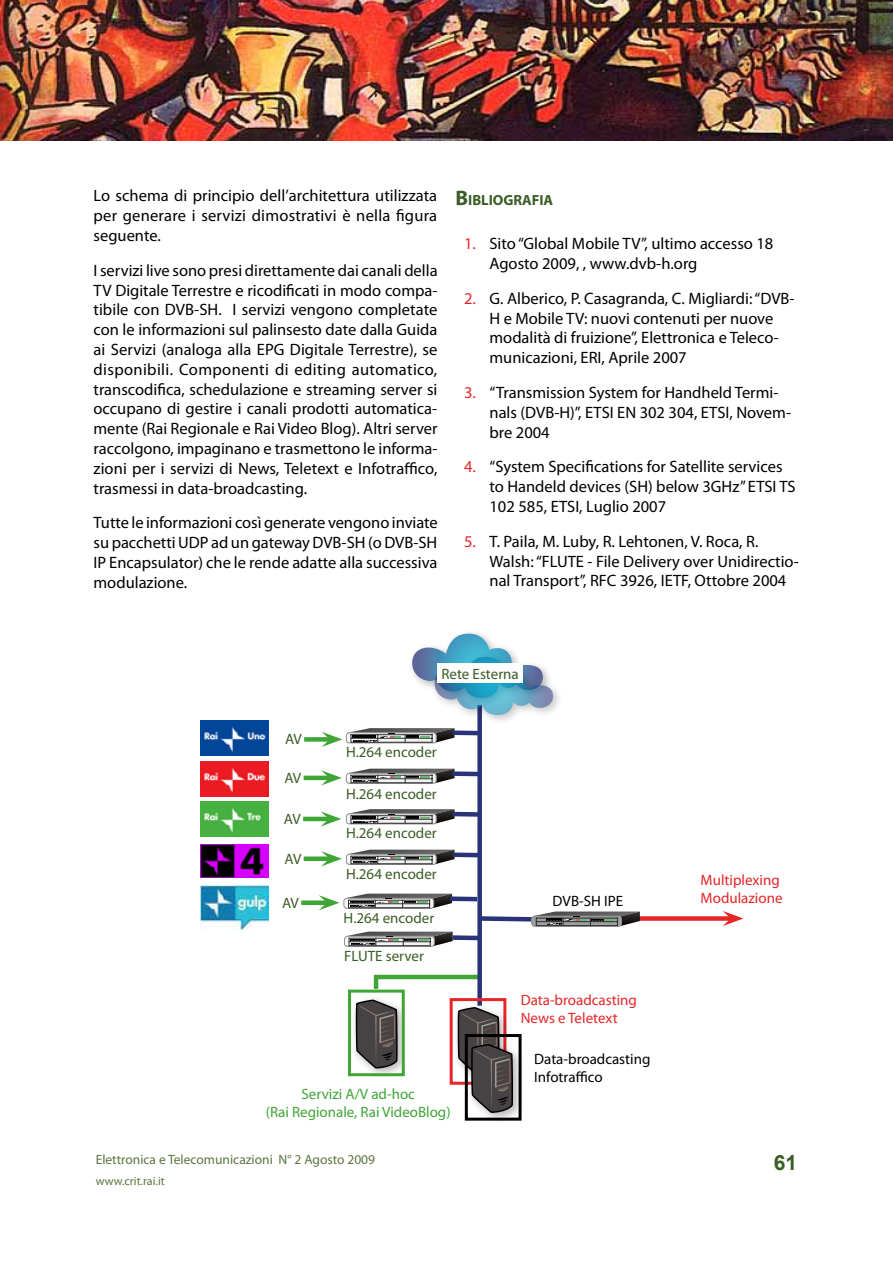
<style>
.page{position:relative;width:893px;height:1263px;background:#fff}
.page>*{position:absolute;margin:0;border:0;box-sizing:border-box;transform-origin:0 0}
.t1{font:700 21px "Arial";color:#3b5d26}
.t2{font:16.5px/19.8px "Myriad Pro";color:#000}
.t3{font:15px "Myriad Pro";color:#3b5d26}
.t4{font:15px/18px "Myriad Pro";color:#e52527}
.t5{font:15px/18px "Myriad Pro";color:#3fa535;text-align:center}
.t6{font:15px/18px "Myriad Pro";color:#000}
.t7{font:700 14.7px "Myriad Pro";color:#3b5d26}
.t8{font:13.5px "Myriad Pro";color:#5f7441}
.t9{font:12px "Myriad Pro";color:#5f7441}
.s1{font-size:21px}
.s2{color:#e52527}
</style>
<div class="page">
<img style="left:0;top:0;width:893px;height:140px">
<hr style="left:374px;top:975px;width:106px;height:4px;background:#3fa535">
<div style="left:477px;top:705px;width:5px;height:301px;background:#293378"></div>
<div style="left:450px;top:998px;width:56px;height:87px;border:3px solid #e52527"></div>
<div style="left:351px;top:994px;width:58px;height:85px;background:#000;opacity:.3"></div>
<svg style="left:356px;top:999px;width:42px;height:69px;background:#5b5757"></svg>
<div style="left:429px;top:651px;width:134px;height:74px;background:#000;opacity:.4"></div>
<svg style="left:412px;top:633px;width:141px;height:82px"></svg>
<div style="left:437px;top:663px;width:86px;height:20px;background:#fdfdfd"></div>
<div style="left:452px;top:1002px;width:59px;height:84px;background:#000;opacity:.3"></div>
<div style="left:466px;top:1039px;width:58px;height:84px;background:#000;opacity:.29"></div>
<svg style="left:458px;top:1007px;width:55px;height:106px"></svg>
<div style="left:348px;top:989px;width:57px;height:87px;border:3px solid #3fa535"></div>
<div style="left:465px;top:1034px;width:57px;height:87px;border:3px solid #000"></div>
<svg style="left:344px;top:932px;width:109px;height:15px"></svg>
<div style="left:453px;top:730px;width:27px;height:5px;background:#293378"></div>
<div style="left:453px;top:771px;width:27px;height:5px;background:#293378"></div>
<div style="left:453px;top:812px;width:27px;height:5px;background:#293378"></div>
<div style="left:453px;top:852px;width:27px;height:5px;background:#293378"></div>
<div style="left:453px;top:935px;width:27px;height:5px;background:#293378"></div>
<hr style="left:374px;top:976px;width:4px;height:13px;background:#3fa535">
<div style="left:631px;top:916px;width:100px;height:5px;background:#e52527"></div>
<svg style="left:723px;top:911px;width:20px;height:15px"></svg>
<div style="left:304px;top:737px;width:26px;height:5px;background:#3fa535"></div>
<svg style="left:322px;top:728px;width:133px;height:19px"></svg>
<hr style="left:304px;top:776px;width:25px;height:4px;background:#3fa535">
<svg style="left:321px;top:769px;width:134px;height:17px"></svg>
<hr style="left:303px;top:817px;width:26px;height:4px;background:#3fa535">
<svg style="left:321px;top:809px;width:134px;height:18px"></svg>
<div style="left:304px;top:856px;width:25px;height:5px;background:#3fa535"></div>
<svg style="left:321px;top:850px;width:134px;height:17px"></svg>
<svg style="left:477px;top:911px;width:163px;height:20px"></svg>
<img style="left:201px;top:721px;width:67px;height:34px">
<img style="left:201px;top:761px;width:67px;height:35px">
<img style="left:201px;top:802px;width:67px;height:34px">
<div style="left:450px;top:896px;width:27px;height:5px;background:#293378"></div>
<div style="left:301px;top:900px;width:26px;height:5px;background:#3fa535"></div>
<svg style="left:319px;top:894px;width:133px;height:17px"></svg>
<img style="left:201px;top:886px;width:67px;height:43px">
<img style="left:201px;top:844px;width:67px;height:34px">
<p class="t2" style="left:94px;top:186px;width:345px;text-align:justify">Lo schema di principio dell’architettura utilizzata per generare i servizi dimostrativi è nella figura seguente.</p>
<p class="t2" style="left:94px;top:260px;width:346px;text-align:justify">I servizi live sono presi direttamente dai canali della TV Digitale Terrestre e ricodificati in modo compa&shy;tibile con DVB-SH. I servizi vengono completate con le informazioni sul palinsesto date dalla Guida ai Servizi (analoga alla EPG Digitale Terrestre), se disponibili. Componenti di editing automatico, transcodifica, schedulazione e streaming server si occupano di gestire i canali prodotti automatica&shy;mente (Rai Regionale e Rai Video Blog). Altri server raccolgono, impaginano e trasmettono le informa&shy;zioni per i servizi di News, Teletext e Infotraffico, trasmessi in data-broadcasting.</p>
<p class="t2" style="left:94px;top:513px;width:346px;text-align:justify">Tutte le informazioni così generate vengono inviate su pacchetti UDP ad un gateway DVB-SH (o DVB-SH IP Encapsulator) che le rende adatte alla successiva modulazione.</p>
<p class="t7" style="left:455px;top:190px;width:99px"><span class="s1">B</span>IBLIOGRAFIA</p>
<p class="t2" style="left:489px;top:233px;width:285px;text-indent:-26px"><span class="s2">1.</span> Sito “Global Mobile TV”, ultimo accesso 18<br>Agosto 2009, , www.dvb-h.org</p>
<p class="t2" style="left:489px;top:288px;width:307px;text-indent:-26px"><span class="s2">2.</span> G. Alberico, P. Casagranda, C. Migliardi: “DVB-H e Mobile TV: nuovi contenuti per nuove modalità di fruizione”, Elettronica e Teleco&shy;municazioni, ERI, Aprile 2007</p>
<p class="t2" style="left:489px;top:382px;width:303px;text-indent:-26px"><span class="s2">3.</span> “Transmission System for Handheld Termi&shy;nals (DVB-H)”, ETSI EN 302 304, ETSI, Novem&shy;bre 2004</p>
<p class="t2" style="left:489px;top:457px;width:308px;text-indent:-26px"><span class="s2">4.</span> “System Specifications for Satellite services to Handeld devices (SH) below 3GHz” ETSI TS<br>102 585, ETSI, Luglio 2007</p>
<p class="t2" style="left:489px;top:531px;width:311px;text-indent:-26px"><span class="s2">5.</span> T. Paila, M. Luby, R. Lehtonen, V. Roca, R.<br>Walsh: “FLUTE - File Delivery over Unidirectio&shy;nal Transport”, RFC 3926, IETF, Ottobre 2004</p>
<p class="t3" style="left:285px;top:730px;width:18px">AV</p>
<p class="t3" style="left:284px;top:769px;width:18px">AV</p>
<p class="t3" style="left:284px;top:810px;width:18px">AV</p>
<p class="t3" style="left:285px;top:849px;width:18px">AV</p>
<p class="t3" style="left:282px;top:893px;width:18px">AV</p>
<p class="t3" style="left:441px;top:664px;width:79px">Rete Esterna</p>
<p class="t3" style="left:346px;top:743px;width:92px">H.264 encoder</p>
<p class="t3" style="left:346px;top:784px;width:92px">H.264 encoder</p>
<p class="t3" style="left:346px;top:824px;width:92px">H.264 encoder</p>
<p class="t3" style="left:346px;top:864px;width:92px">H.264 encoder</p>
<p class="t3" style="left:344px;top:908px;width:92px">H.264 encoder</p>
<p class="t3" style="left:344px;top:946px;width:81px">FLUTE server</p>
<p class="t4" style="left:701px;top:871px;width:81px">Multiplexing</p>
<p class="t6" style="left:553px;top:891px;width:72px">DVB-SH IPE</p>
<p class="t4" style="left:701px;top:889px;width:83px">Modulazione</p>
<p class="t4" style="left:521px;top:990px;width:118px">Data-broadcasting<br>News e Teletext</p>
<p class="t6" style="left:534px;top:1050px;width:118px">Data-broadcasting<br>Infotraffico</p>
<p class="t5" style="left:266px;top:1085px;width:186px">Servizi A/V ad-hoc<br>(Rai Regionale, Rai VideoBlog)</p>
<p class="t8" style="left:96px;top:1151px;width:281px">Elettronica e Telecomunicazioni N° 2 Agosto 2009</p>
<p class="t9" style="left:96px;top:1174px;width:71px">www.crit.rai.it</p>
<p class="t1" style="left:774px;top:1148px;width:25px">61</p>
</div>
